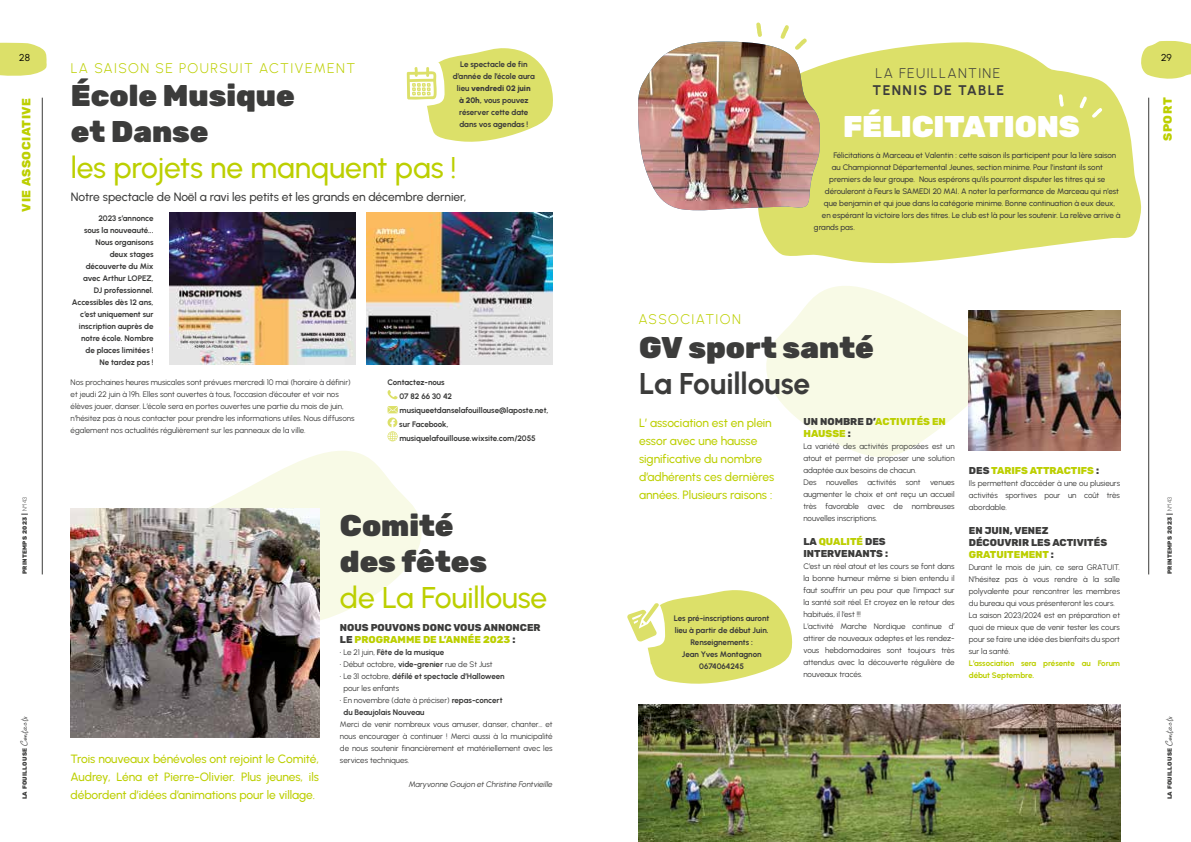
<style>
.page{position:relative;width:1191px;height:842px;background:#fff}
.page>*{position:absolute;margin:0;border:0;box-sizing:border-box;transform-origin:0 0}
.t1{font:900 30px/36px "Rubik";color:#3c3c3b}
.t2{font:500 30px "Urbanist";letter-spacing:-.005em;color:#bccf00}
.t3{font:900 30px "Rubik";letter-spacing:-.005em;color:#fff}
.t4{font:700 30px "Urbanist";letter-spacing:-.005em;color:#3c3c3b}
.t5{font:300 14px "Urbanist";letter-spacing:.1em;color:#bccf00}
.t6{font:300 14px "Urbanist";letter-spacing:.1em;color:#3c3c3b}
.t7{font:700 14px "Urbanist";letter-spacing:.1em;color:#3c3c3b}
.t8{font:500 12px/18px "Urbanist";letter-spacing:-.005em;color:#bccf00}
.t9{font:500 12px "Urbanist";letter-spacing:-.005em;color:#3c3c3b}
.t10{font:800 12px "Rubik";letter-spacing:.05em;color:#bccf00}
.t11{font:800 10px/12px "Rubik";color:#3c3c3b}
.t12{font:800 10px/12px "Rubik";color:#bccf00}
.t13{font:10px "Urbanist";color:#000}
.t14{font:8px/12px "Urbanist";letter-spacing:-.005em;color:#3c3c3b}
.t15{font:700 8px/12px "Urbanist";letter-spacing:-.01em;color:#3c3c3b}
.t16{font:500 8px "Urbanist";letter-spacing:-.005em;color:#3c3c3b}
.t17{font:700 8px/12px "Urbanist";letter-spacing:-.01em;color:#bccf00}
.t18{font:italic 8px "Urbanist";letter-spacing:-.005em;color:#3c3c3b}
.t19{font:800 6px "Rubik";letter-spacing:.05em;color:#3c3c3b}
.s1{font-family:"Urbanist";font-weight:300}
.s2{font-family:"Paul Signature";font-weight:400;font-size:9px}
.s3{font-weight:900}
.s4{color:#bccf00}
.s5{font-weight:400}
.s6{font-weight:700}
.s7{color:#3c3c3b}
</style>
<div class="page">
<svg style="left:1143px;top:41px;width:48px;height:38px;background:#dfe379"></svg>
<hr style="left:1148px;top:98px;width:1px;height:476px;background:#3c3c3b">
<svg style="left:0;top:43px;width:47px;height:33px;background:#dfe379"></svg>
<hr style="left:42px;top:98px;width:1px;height:476px;background:#3c3c3b">
<svg style="left:766px;top:286px;width:240px;height:171px;fill:#f8fae6"></svg>
<svg style="left:209px;top:451px;width:213px;height:176px;fill:#f8fae6"></svg>
<svg style="left:627px;top:590px;width:166px;height:94px"></svg>
<img style="left:638px;top:704px;width:482px;height:138px">
<svg style="left:387px;top:390px;width:10px;height:10px"></svg>
<svg style="left:387px;top:406px;width:11px;height:35px"></svg>
<img style="left:367px;top:213px;width:185px;height:152px">
<img style="left:170px;top:213px;width:185px;height:152px">
<img style="left:71px;top:508px;width:248px;height:229px">
<img style="left:969px;top:311px;width:151px;height:139px">
<svg style="left:406px;top:48px;width:147px;height:94px"></svg>
<svg style="left:758px;top:42px;width:385px;height:221px;fill:#dce069"></svg>
<img style="left:638px;top:22px;width:184px;height:190px">
<svg style="left:1058px;top:76px;width:7px;height:35px"></svg>
<svg style="left:1078px;top:86px;width:25px;height:33px"></svg>
<p class="t13" style="left:19px;top:51px;width:12px">28</p>
<h3 class="t10" style="left:20px;top:211px;width:115px;rotate:-90deg">VIE ASSOCIATIVE</h3>
<p class="t19" style="left:21px;top:574px;width:79px;rotate:-90deg">PRINTEMPS 2023 | <span class="s1">N°143</span></p>
<p class="t19" style="left:21px;top:799px;width:85px;rotate:-90deg">LA FOUILLOUSE <span class="s2">Contacts</span></p>
<p class="t15" style="left:453px;top:58px;width:84px;text-align:center">Le spectacle de fin d’année de l’école aura lieu <span class="s3">vendredi 02 juin<br>à 20h,</span> vous pouvez réserver cette date dans vos agendas !</p>
<h2 class="t5" style="left:71px;top:58px;width:286px">LA SAISON SE POURSUIT ACTIVEMENT</h2>
<h1 class="t1" style="left:71px;top:78px;width:225px">École Musique et Danse</h1>
<h1 class="t2" style="left:71px;top:148px;width:387px">les projets ne manquent pas !</h1>
<h3 class="t9" style="left:71px;top:189px;width:397px">Notre spectacle de Noël a ravi les petits et les grands en décembre dernier,</h3>
<p class="t15" style="left:72px;top:211px;width:83px;text-align:right">2023 s’annonce<br>sous la nouveauté...<br>Nous organisons<br>deux stages découverte du Mix avec Arthur LOPEZ,<br>DJ professionnel.<br>Accessibles dès 12 ans, c’est uniquement sur inscription auprès de notre école. Nombre de places limitées !<br>Ne tardez pas !</p>
<p class="t14" style="left:71px;top:376px;width:285px">Nos prochaines heures musicales sont prévues mercredi 10 mai (horaire à définir) et jeudi 22 juin à 19h. Elles sont ouvertes à tous, l’occasion d’écouter et voir nos élèves jouer, danser. L’école sera en portes ouvertes une partie du mois de juin, n’hésitez pas à nous contacter pour prendre les informations utiles. Nous diffusons également nos actualités régulièrement sur les panneaux de la ville.</p>
<p class="t15" style="left:399px;top:375px;width:151px;line-height:14px;text-indent:-12px">Contactez-nous<br>07 82 66 30 42 musiqueetdanselafouillouse@laposte.net, sur Facebook, musiquelafouillouse.wixsite.com/2055</p>
<h3 class="t8" style="left:71px;top:750px;width:250px;text-align:justify">Trois nouveaux bénévoles ont rejoint le Comité, Audrey, Léna et Pierre-Olivier. Plus jeunes, ils débordent d’idées d’animations pour le village.</h3>
<h1 class="t1" style="left:340px;top:509px;width:149px">Comité des fêtes</h1>
<h1 class="t2" style="left:340px;top:578px;width:209px">de La Fouillouse</h1>
<p class="t11" style="left:340px;top:622px;width:202px">NOUS POUVONS DONC VOUS ANNONCER<br>LE <span class="s4">PROGRAMME DE L’ANNÉE 2023</span> :</p>
<p class="t15" style="left:340px;top:646px;width:106px"><span class="s5">• Le 21 juin,</span> Fête de la musique</p>
<p class="t14" style="left:340px;top:658px;width:154px">• Début octobre<span class="s6">, vide-grenier</span> rue de St Just</p>
<p class="t15" style="left:343px;top:670px;width:163px;text-indent:-3px"><span class="s5">• Le 31 octobre,</span> défilé et spectacle d’Halloween <span class="s5">pour les enfants</span></p>
<p class="t15" style="left:343px;top:694px;width:161px;text-indent:-3px"><span class="s5">• En novembre (date à préciser)</span> repas-concert du Beaujolais Nouveau</p>
<p class="t14" style="left:340px;top:718px;width:214px;text-align:justify">Merci de venir nombreux vous amuser, danser, chanter… et nous encourager à continuer ! Merci aussi à la municipalité de nous soutenir financièrement et matériellement avec les services techniques.</p>
<p class="t18" style="left:409px;top:779px;width:145px">Maryvonne Goujon et Christine Fontvieille</p>
<h2 class="t6" style="left:875px;top:64px;width:126px">LA FEUILLANTINE</h2>
<h2 class="t7" style="left:872px;top:80px;width:133px">TENNIS DE TABLE</h2>
<h2 class="t5" style="left:638px;top:310px;width:104px">ASSOCIATION</h2>
<h1 class="t3" style="left:843px;top:110px;width:238px">FÉLICITATIONS</h1>
<p class="t16" style="left:833px;top:150px;width:284px">Félicitations à Marceau et Valentin : cette saison ils participent pour la 1ère saison</p>
<p class="t16" style="left:832px;top:162px;width:272px">au Championnat Départemental Jeunes, section minime. Pour l’instant ils sont</p>
<p class="t16" style="left:829px;top:174px;width:277px">premiers de leur groupe. Nous espérons qu’ils pourront disputer les titres qui se</p>
<p class="t16" style="left:825px;top:186px;width:295px">dérouleront à Feurs le SAMEDI 20 MAI. A noter la performance de Marceau qui n’est</p>
<p class="t16" style="left:824px;top:198px;width:293px">que benjamin et qui joue dans la catégorie minime. Bonne continuation à eux deux,</p>
<p class="t16" style="left:822px;top:210px;width:300px">en espérant la victoire lors des titres. Le club est là pour les soutenir. La relève arrive à</p>
<p class="t16" style="left:814px;top:222px;width:42px">grands pas.</p>
<h1 class="t1" style="left:639px;top:330px;width:236px">GV sport santé</h1>
<h1 class="t4" style="left:639px;top:364px;width:173px">La Fouillouse</h1>
<h3 class="t8" style="left:639px;top:413px;width:137px">L’ association est en plein essor avec une hausse significative du nombre d’adhérents ces dernières années. Plusieurs raisons :</h3>
<p class="t12" style="left:803px;top:416px;width:144px"><span class="s7">UN NOMBRE D’</span>ACTIVITÉS EN<br>HAUSSE <span class="s7">:</span></p>
<p class="t14" style="left:803px;top:440px;width:153px">La variété des activités proposées est un atout et permet de proposer une solution adaptée aux besoins de chacun.<br>Des nouvelles activités sont venues augmenter le choix et ont reçu un accueil très favorable avec de nombreuses nouvelles inscriptions.</p>
<p class="t11" style="left:803px;top:536px;width:86px">LA <span class="s4">QUALITÉ</span> DES<br>INTERVENANTS :</p>
<p class="t14" style="left:803px;top:560px;width:153px">C’est un réel atout et les cours se font dans la bonne humeur même si bien entendu il faut souffrir un peu pour que l’impact sur la santé soit réel. Et croyez en le retour des habitués, il l’est !!!<br>L’activité Marche Nordique continue d’ attirer de nouveaux adeptes et les rendez&shy;vous hebdomadaires sont toujours très attendus avec la découverte régulière de nouveaux tracés.</p>
<p class="t15" style="left:674px;top:612px;width:97px;text-align:center">Les pré-inscriptions auront lieu à partir de début Juin.<br>Renseignements :<br>Jean Yves Montagnon<br>0674064245</p>
<p class="t12" style="left:969px;top:465px;width:132px"><span class="s7">DES</span> TARIFS ATTRACTIFS <span class="s7">:</span></p>
<p class="t14" style="left:969px;top:477px;width:153px;text-align:justify">Ils permettent d’accéder à une ou plusieurs activités sportives pour un coût très abordable.</p>
<p class="t11" style="left:969px;top:525px;width:140px">EN JUIN, VENEZ<br>DÉCOUVRIR LES ACTIVITÉS<br><span class="s4">GRATUITEMENT</span> :</p>
<p class="t14" style="left:969px;top:561px;width:153px">Durant le mois de juin, ce sera GRATUIT.<br>N’hésitez pas à vous rendre à la salle polyvalente pour rencontrer les membres du bureau qui vous présenteront les cours.<br>La saison 2023/2024 est en préparation et quoi de mieux que de venir tester les cours pour se faire une idée des bienfaits du sport sur la santé.</p>
<p class="t17" style="left:969px;top:657px;width:153px">L’association sera présente au Forum début Septembre.</p>
<p class="t13" style="left:1161px;top:51px;width:12px">29</p>
<h3 class="t10" style="left:1160px;top:141px;width:45px;rotate:-90deg">SPORT</h3>
<p class="t19" style="left:1166px;top:574px;width:79px;rotate:-90deg">PRINTEMPS 2023 | <span class="s1">N°143</span></p>
<p class="t19" style="left:1166px;top:799px;width:85px;rotate:-90deg">LA FOUILLOUSE <span class="s2">Contacts</span></p>
</div>
